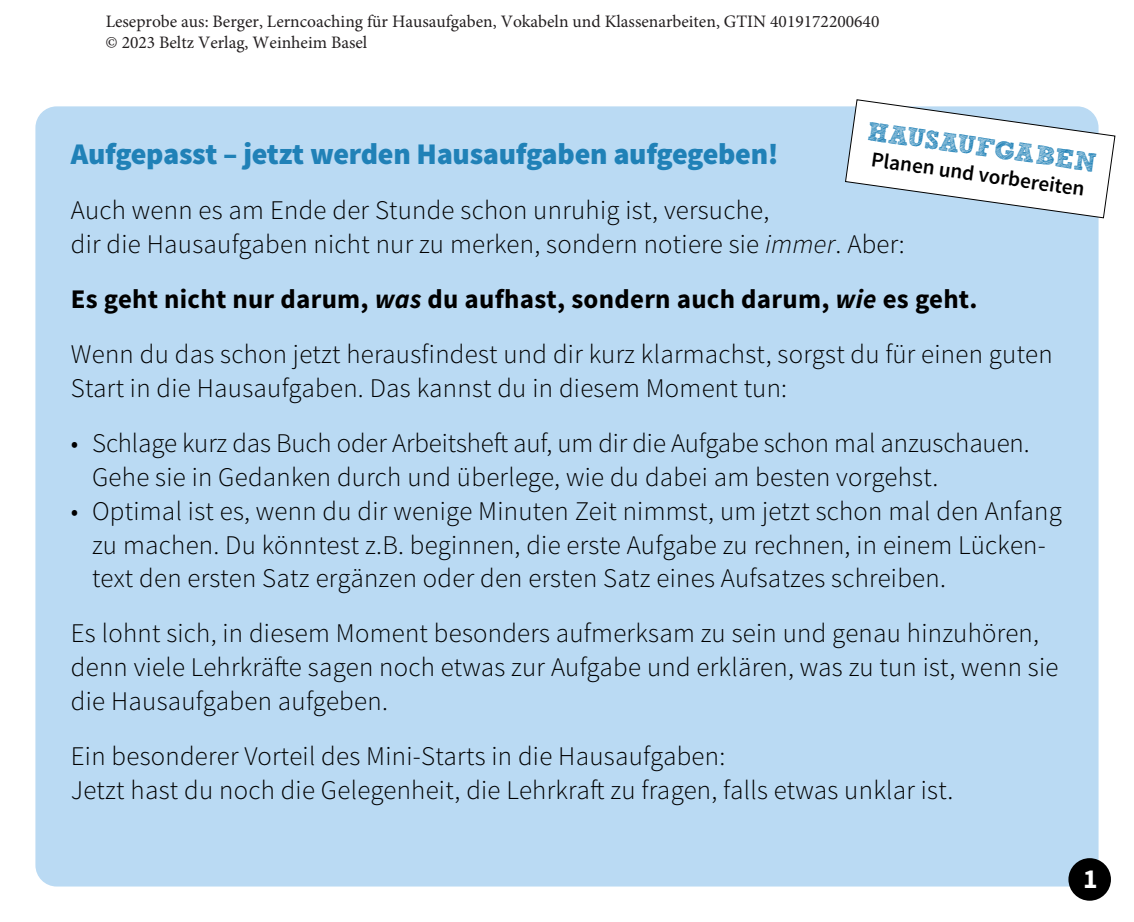
<style>
.page{position:relative;width:1134px;height:922px;background:#fff}
.page>*{position:absolute;margin:0;border:0;box-sizing:border-box;transform-origin:0 0}
.t1{font:900 30px "Source Sans Pro";letter-spacing:-.01em;color:#2081b7}
.t2{font:700 27.5px "Source Sans Pro";color:#fff}
.t3{font:300 27px/33.8px "Source Sans Pro";letter-spacing:.01em;color:#000}
.t4{font:26.25px "Sketch Rockwell";color:#2081b7}
.t5{font:600 21.25px "Source Sans Pro";color:#000}
.t6{font:17.5px/21.2px "Minion Pro";color:#231f20}
.s1{font-style:italic}
.s2{font-weight:700}
.s3{font-weight:700;font-style:italic}
</style>
<div class="page">
<div style="left:35px;top:106px;width:1063px;height:780px;background:#badaf3;border-radius:21px"></div>
<div style="left:1068px;top:857px;width:43px;height:43px;background:#000;border-radius:50%"></div>
<svg style="left:845px;top:99px;width:271px;height:120px"></svg>
<p class="t6" style="left:105px;top:12px;width:775px">Leseprobe aus: Berger, Lerncoaching für Hausaufgaben, Vokabeln und Klassenarbeiten, GTIN 4019172200640 © 2023 Beltz Verlag, Weinheim Basel</p>
<p class="t4" style="left:870px;top:117px;width:232px;rotate:8deg">HAUSAUFGABEN</p>
<p class="t1" style="left:71px;top:135px;width:709px">Aufgepasst – jetzt werden Hausaufgaben aufgegeben!</p>
<p class="t3" style="left:71px;top:194px;width:835px">Auch wenn es am Ende der Stunde schon unruhig ist, versuche,<br>dir die Hausaufgaben nicht nur zu merken, sondern notiere sie <span class="s1">immer</span>. Aber:</p>
<p class="t3" style="left:71px;top:272px;width:983px;line-height:55px"><span class="s2">Es geht nicht nur darum,</span> <span class="s3">was</span> <span class="s2">du aufhast, sondern auch darum,</span> <span class="s3">wie</span> <span class="s2">es geht.<br></span>Wenn du das schon jetzt herausfindest und dir kurz klarmachst, sorgst du für einen guten</p>
<p class="t3" style="left:71px;top:371px;width:718px">Start in die Hausaufgaben. Das kannst du in diesem Moment tun:</p>
<p class="t3" style="left:92px;top:426px;width:939px;text-indent:-21px">• Schlage kurz das Buch oder Arbeitsheft auf, um dir die Aufgabe schon mal anzuschauen.<br>Gehe sie in Gedanken durch und überlege, wie du dabei am besten vorgehst.</p>
<p class="t3" style="left:92px;top:494px;width:971px;text-indent:-21px">• Optimal ist es, wenn du dir wenige Minuten Zeit nimmst, um jetzt schon mal den Anfang zu machen. Du könntest z.B. beginnen, die erste Aufgabe zu rechnen, in einem Lücken&shy;text den ersten Satz ergänzen oder den ersten Satz eines Aufsatzes schreiben.</p>
<p class="t3" style="left:71px;top:616px;width:989px">Es lohnt sich, in diesem Moment besonders aufmerksam zu sein und genau hinzuhören, denn viele Lehrkräfte sagen noch etwas zur Aufgabe und erklären, was zu tun ist, wenn sie die Hausaufgaben aufgeben.</p>
<p class="t3" style="left:71px;top:739px;width:884px">Ein besonderer Vorteil des Mini-Starts in die Hausaufgaben:<br>Jetzt hast du noch die Gelegenheit, die Lehrkraft zu fragen, falls etwas unklar ist.</p>
<p class="t5" style="left:873px;top:146px;width:217px;rotate:8deg">Planen und vorbereiten</p>
<p class="t2" style="left:1083px;top:861px;width:16px">1</p>
</div>
